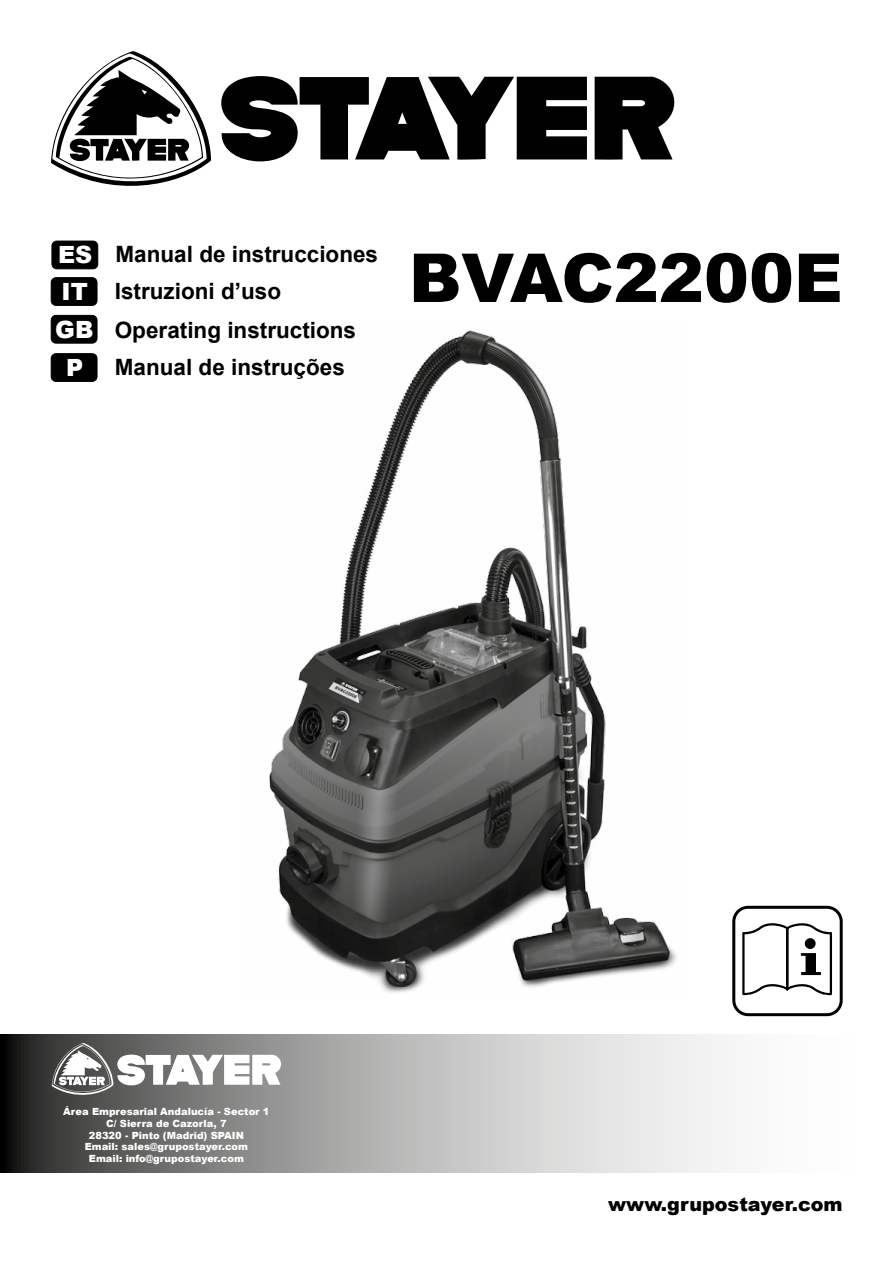
<style>
.page{position:relative;width:893px;height:1263px;background:#fff}
.page>*{position:absolute;margin:0;border:0;box-sizing:border-box;transform-origin:0 0}
.t1{font:900 67.5px "Arial";color:#000}
.t2{font:900 23.7px/37.5px "Arial";color:#fff;text-align:center}
.t3{font:700 22.5px/37.8px "Arial";color:#000}
.t4{font:900 19.2px "Arial";color:#000}
.t5{font:900 9.9px/11.9px "Arial";color:#fff;text-align:center}
</style>
<div class="page">
<svg style="left:0;top:1034px;width:727px;height:139px;background:#aaa"></svg>
<div style="left:52px;top:241px;width:46px;height:28px;background:#000;border-radius:5px"></div>
<div style="left:52px;top:241px;width:46px;height:28px;border:1px solid #000;border-radius:5px"></div>
<div style="left:51px;top:278px;width:46px;height:27px;background:#000;border-radius:5px"></div>
<div style="left:51px;top:277px;width:46px;height:29px;border:1px solid #000;border-radius:5px"></div>
<div style="left:51px;top:315px;width:46px;height:28px;background:#000;border-radius:5px"></div>
<div style="left:51px;top:315px;width:46px;height:28px;border:1px solid #000;border-radius:5px"></div>
<div style="left:51px;top:354px;width:46px;height:27px;background:#000;border-radius:5px"></div>
<div style="left:51px;top:353px;width:46px;height:29px;border:1px solid #000;border-radius:5px"></div>
<svg style="left:732px;top:906px;width:111px;height:110px"></svg>
<svg style="left:52px;top:1043px;width:232px;height:58px"></svg>
<svg style="left:595px;top:77px;width:80px;height:83px"></svg>
<svg style="left:51px;top:51px;width:536px;height:135px"></svg>
<img style="left:269px;top:330px;width:408px;height:663px">
<h2 class="t2" style="left:55px;top:235px;width:40px">ES<br>IT<br>GB<br>P</h2>
<h3 class="t3" style="left:115px;top:236px;width:265px">Manual de instrucciones<br>Istruzioni d’uso<br>Operating instructions<br>Manual de instruções</h3>
<h1 class="t1" style="left:409px;top:229px;width:435px">BVAC2200E</h1>
<p class="t5" style="left:63px;top:1105px;width:208px">Área Empresarial Andalucía - Sector 1<br>C/ Sierra de Cazorla, 7<br>28320 - Pinto (Madrid) SPAIN<br>Email: sales@grupostayer.com<br>Email: info@grupostayer.com</p>
<h3 class="t4" style="left:608px;top:1190px;width:236px">www.grupostayer.com</h3>
</div>
